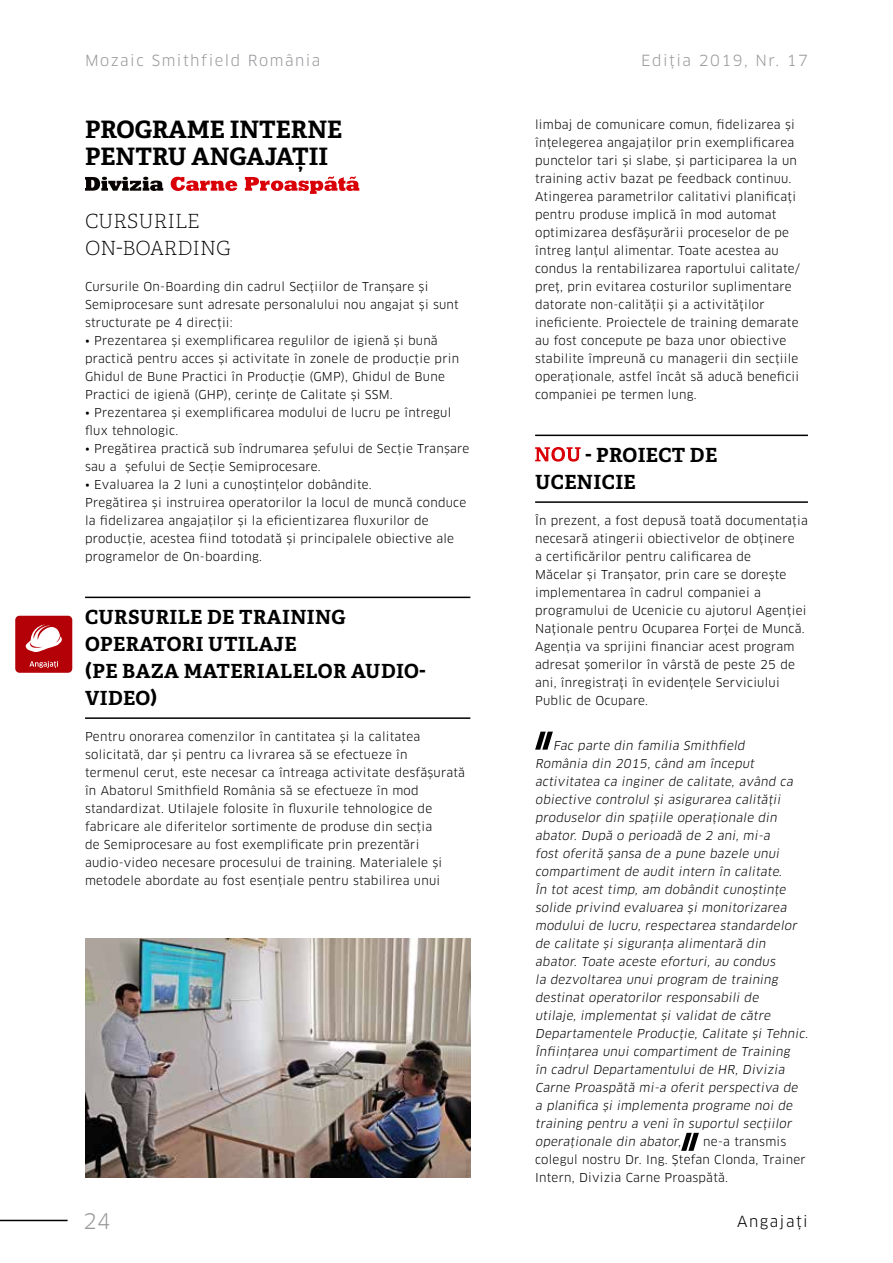
<style>
.page{position:relative;width:893px;height:1263px;background:#fff}
.page>*{position:absolute;margin:0;border:0;box-sizing:border-box;transform-origin:0 0}
.t1{font:700 24px/27px "Adelle PE";color:#000}
.t2{font:21px "Clan Pro";color:#98989c}
.t3{font:700 19.5px/27px "Adelle PE";letter-spacing:.02em;color:#000}
.t4{font:19.5px/27px "Adelle PE Th";color:#000}
.t5{font:15px "Clan Pro";letter-spacing:.1em;color:#98989c}
.t6{font:15px "Clan Pro";letter-spacing:.1em;color:#000}
.t7{font:12px/18px "Clan Pro";letter-spacing:.02em;color:#000}
.t8{font:italic 12px/18px "Clan Pro";color:#000}
</style>
<div class="page">
<hr style="left:0;top:1220px;width:68px;height:1px;background:#000">
<hr style="left:85px;top:597px;width:385px;height:1px;background:#000">
<hr style="left:85px;top:717px;width:385px;height:2px;background:#000">
<svg style="left:85px;top:177px;width:78px;height:14px"></svg>
<svg style="left:171px;top:177px;width:66px;height:14px"></svg>
<svg style="left:245px;top:176px;width:114px;height:18px"></svg>
<hr style="left:535px;top:435px;width:273px;height:1px;background:#000">
<hr style="left:535px;top:501px;width:273px;height:2px;background:#000">
<svg style="left:535px;top:447px;width:46px;height:15px"></svg>
<svg style="left:535px;top:732px;width:18px;height:18px"></svg>
<svg style="left:681px;top:1133px;width:18px;height:18px"></svg>
<img style="left:85px;top:938px;width:385px;height:240px">
<div style="left:15px;top:616px;width:57px;height:57px;background:#b40007;border-radius:4px"></div>
<svg style="left:26px;top:624px;width:36px;height:28px"></svg>
<svg style="left:29px;top:661px;width:29px;height:7px"></svg>
<p class="t5" style="left:85px;top:51px;width:237px">Mozaic Smithfield România</p>
<p class="t5" style="left:641px;top:51px;width:168px">Ediția 2019, Nr. 17</p>
<h1 class="t1" style="left:85px;top:115px;width:259px">PROGRAME INTERNE<br>PENTRU ANGAJAȚII</h1>
<h3 class="t4" style="left:85px;top:207px;width:147px">CURSURILE<br>ON-BOARDING</h3>
<p class="t7" style="left:85px;top:277px;width:375px">Cursurile On-Boarding din cadrul Secțiilor de Tranșare și<br>Semiprocesare sunt adresate personalului nou angajat și sunt structurate pe 4 direcții:</p>
<p class="t7" style="left:85px;top:331px;width:376px">• Prezentarea și exemplificarea regulilor de igienă și bună practică pentru acces și activitate în zonele de producție prin Ghidul de Bune Practici în Producție (GMP), Ghidul de Bune Practici de igienă (GHP), cerințe de Calitate și SSM.</p>
<p class="t7" style="left:85px;top:403px;width:368px">• Prezentarea și exemplificarea modului de lucru pe întregul flux tehnologic.</p>
<p class="t7" style="left:85px;top:439px;width:386px">• Pregătirea practică sub îndrumarea șefului de Secție Tranșare sau a șefului de Secție Semiprocesare.</p>
<p class="t7" style="left:85px;top:475px;width:383px">• Evaluarea la 2 luni a cunoștințelor dobândite.<br>Pregătirea și instruirea operatorilor la locul de muncă conduce la fidelizarea angajaților și la eficientizarea fluxurilor de producție, acestea fiind totodată și principalele obiective ale programelor de On-boarding.</p>
<h3 class="t3" style="left:85px;top:602px;width:342px">CURSURILE DE TRAINING<br>OPERATORI UTILAJE<br>(PE BAZA MATERIALELOR AUDIO-<br>VIDEO)</h3>
<p class="t7" style="left:85px;top:727px;width:382px">Pentru onorarea comenzilor în cantitatea şi la calitatea solicitată, dar şi pentru ca livrarea să se efectueze în<br>termenul cerut, este necesar ca întreaga activitate desfăşurată în Abatorul Smithfield România să se efectueze în mod standardizat. Utilajele folosite în fluxurile tehnologice de fabricare ale diferitelor sortimente de produse din secția<br>de Semiprocesare au fost exemplificate prin prezentări audio-video necesare procesului de training. Materialele și metodele abordate au fost esențiale pentru stabilirea unui</p>
<p class="t7" style="left:535px;top:115px;width:266px">limbaj de comunicare comun, fidelizarea și înțelegerea angajaților prin exemplificarea punctelor tari și slabe, și participarea la un training activ bazat pe feedback continuu.<br>Atingerea parametrilor calitativi planificaţi pentru produse implică în mod automat optimizarea desfăşurării proceselor de pe întreg lanţul alimentar. Toate acestea au condus la rentabilizarea raportului calitate/ preţ, prin evitarea costurilor suplimentare datorate non-calităţii şi a activităţilor ineficiente. Proiectele de training demarate au fost concepute pe baza unor obiective stabilite împreună cu managerii din secțiile operaționale, astfel încât să aducă beneficii companiei pe termen lung.</p>
<h3 class="t3" style="left:535px;top:440px;width:184px;text-indent:50px">- PROIECT DE<br>UCENICIE</h3>
<p class="t7" style="left:535px;top:511px;width:274px">În prezent, a fost depusă toată documentația necesară atingerii obiectivelor de obținere<br>a certificărilor pentru calificarea de<br>Măcelar și Tranșator, prin care se dorește implementarea în cadrul companiei a programului de Ucenicie cu ajutorul Agenţiei Naţionale pentru Ocuparea Forţei de Muncă.<br>Agenția va sprijini financiar acest program adresat şomerilor în vârstă de peste 25 de ani, înregistraţi în evidenţele Serviciului Public de Ocupare.</p>
<p class="t8" style="left:535px;top:736px;width:277px;text-indent:18px">Fac parte din familia Smithfield<br>România din 2015, când am început activitatea ca inginer de calitate, având ca obiective controlul și asigurarea calității produselor din spațiile operaționale din abator. După o perioadă de 2 ani, mi-a<br>fost oferită șansa de a pune bazele unui compartiment de audit intern în calitate.<br>În tot acest timp, am dobândit cunoștințe solide privind evaluarea și monitorizarea modului de lucru, respectarea standardelor de calitate și siguranța alimentară din abator. Toate aceste eforturi, au condus<br>la dezvoltarea unui program de training destinat operatorilor responsabili de<br>utilaje, implementat și validat de către Departamentele Producție, Calitate și Tehnic.<br>Înființarea unui compartiment de Training<br>în cadrul Departamentului de HR, Divizia Carne Proaspătă mi-a oferit perspectiva de a planifica și implementa programe noi de training pentru a veni în suportul secțiilor operaționale din abator,</p>
<p class="t7" style="left:535px;top:1132px;width:272px;text-indent:168px">ne-a transmis colegul nostru Dr. Ing. Ștefan Clonda, Trainer<br>Intern, Divizia Carne Proaspătă.</p>
<h2 class="t2" style="left:83px;top:1208px;width:29px">24</h2>
<p class="t6" style="left:737px;top:1212px;width:72px">Angajați</p>
</div>
